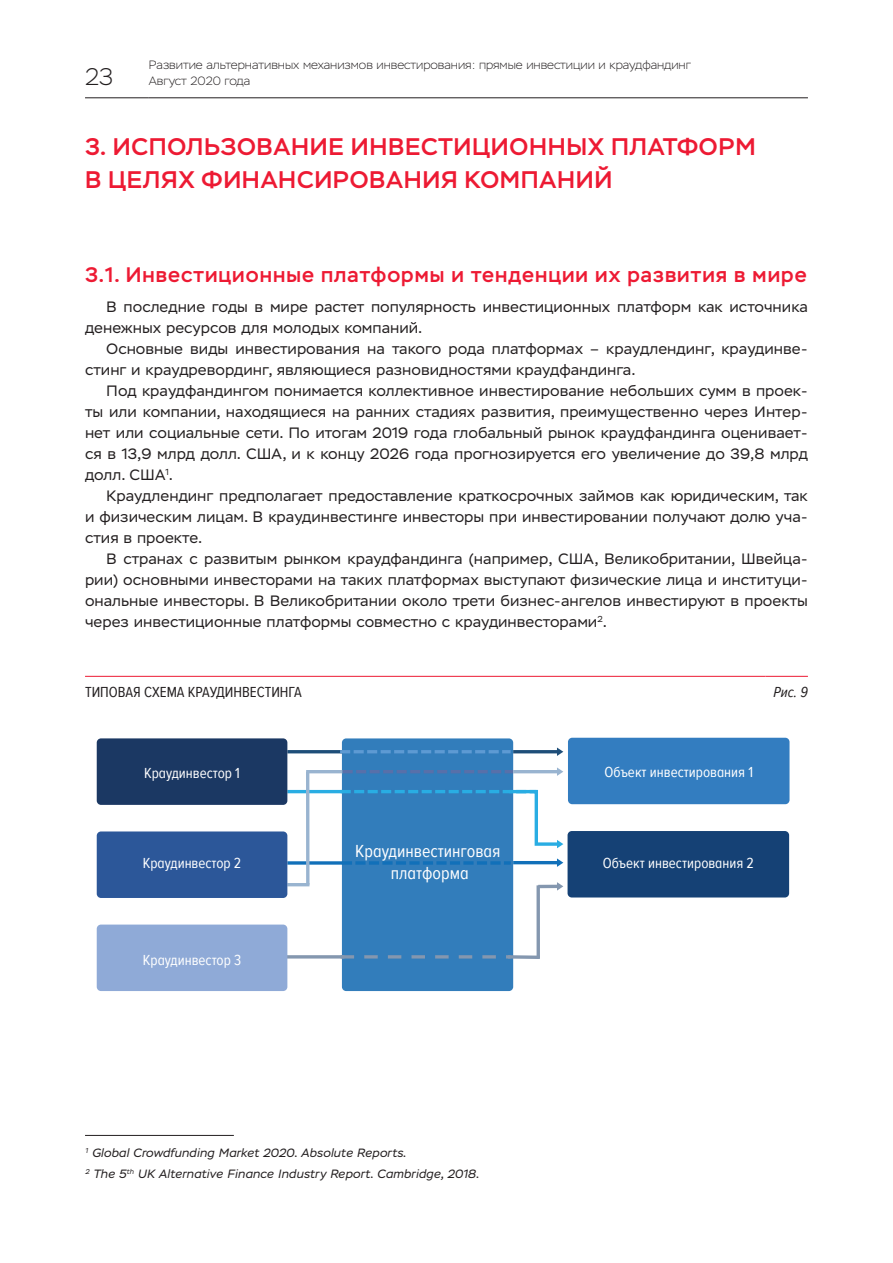
<style>
.page{position:relative;width:893px;height:1263px;background:#fff}
.page>*{position:absolute;margin:0;border:0;box-sizing:border-box;transform-origin:0 0}
.Глава{font:500 24px/33px "Stem";letter-spacing:.03em;color:#ed1a33}
.t1{font:200 24px "Stem";color:#231f20}
.Раздел{font:500 21px "Stem";letter-spacing:.05em;color:#ed1a33}
.t2{font:18px/21.6px "Proxima Nova A Cond";color:#fff;text-align:center}
.текст{font:15px/21px "Stem Text";color:#231f20;text-align:justify}
.t3{font:15px "Proxima Nova A Cond";color:#fff}
.Рисунки_Таблицы_заго{font:15px "Proxima Nova A Cond";color:#231f20}
.Рисунки_Таблицы{font:italic 15px "Proxima Nova A Cond";color:#231f20}
.Сноска{font:italic 12px "Stem Text";color:#231f20}
.t4{font:200 12px/16.5px "Stem";color:#231f20}
</style>
<div class="page">
<hr style="left:85px;top:98px;width:64px;height:1px;background:#231f20">
<hr style="left:149px;top:98px;width:659px;height:1px;background:#231f20">
<hr style="left:85px;top:1135px;width:149px;height:1px;background:#231f20">
<div style="left:342px;top:738px;width:171px;height:253px;background:#327dbb;border-radius:4px"></div>
<hr style="left:287px;top:750px;width:56px;height:3px;background:#1e4e79">
<svg style="left:340px;top:750px;width:171px;height:3px"></svg>
<hr style="left:513px;top:750px;width:45px;height:3px;background:#1e4e79">
<svg style="left:557px;top:747px;width:6px;height:9px"></svg>
<hr style="left:287px;top:790px;width:56px;height:3px;background:#29ade3">
<svg style="left:341px;top:788px;width:222px;height:60px"></svg>
<svg style="left:287px;top:861px;width:55px;height:4px"></svg>
<svg style="left:342px;top:861px;width:169px;height:4px"></svg>
<hr style="left:513px;top:861px;width:45px;height:3px;background:#1170b9">
<svg style="left:557px;top:858px;width:6px;height:9px"></svg>
<hr style="left:287px;top:883px;width:22px;height:3px;background:#99b4d0">
<hr style="left:306px;top:772px;width:3px;height:113px;background:#99b4d0">
<hr style="left:306px;top:770px;width:37px;height:3px;background:#99b4d0">
<svg style="left:343px;top:770px;width:170px;height:3px"></svg>
<hr style="left:513px;top:770px;width:45px;height:3px;background:#99b4d0">
<svg style="left:557px;top:767px;width:6px;height:9px"></svg>
<hr style="left:284px;top:955px;width:60px;height:3px;background:#8497af">
<svg style="left:344px;top:955px;width:164px;height:3px"></svg>
<svg style="left:508px;top:955px;width:32px;height:4px"></svg>
<svg style="left:536px;top:885px;width:4px;height:73px"></svg>
<hr style="left:538px;top:885px;width:20px;height:3px;background:#8497af">
<svg style="left:557px;top:882px;width:6px;height:8px"></svg>
<div style="left:97px;top:738px;width:190px;height:67px;background:#1b3863;border-radius:4px"></div>
<div style="left:97px;top:831px;width:190px;height:67px;background:#2c5799;border-radius:4px"></div>
<div style="left:97px;top:924px;width:190px;height:67px;background:#8faad7;border-radius:4px"></div>
<div style="left:568px;top:831px;width:221px;height:66px;background:#154175;border-radius:4px"></div>
<div style="left:568px;top:738px;width:221px;height:66px;background:#337dc0;border-radius:4px"></div>
<hr style="left:85px;top:676px;width:680px;height:1px;background:#ed1a33">
<hr style="left:765px;top:676px;width:43px;height:1px;background:#ed1a33">
<h1 class="t1" style="left:85px;top:63px;width:30px">23</h1>
<p class="t4" style="left:149px;top:56px;width:544px">Развитие альтернативных механизмов инвестирования: прямые инвестиции и краудфандинг<br>Август 2020 года</p>
<p class="Глава" style="left:85px;top:130px;width:672px">3. ИСПОЛЬЗОВАНИЕ ИНВЕСТИЦИОННЫХ ПЛАТФОРМ<br>В ЦЕЛЯХ ФИНАНСИРОВАНИЯ КОМПАНИЙ</p>
<p class="Раздел" style="left:85px;top:262px;width:723px">3.1. Инвестиционные платформы и тенденции их развития в мире</p>
<p class="текст" style="left:85px;top:296px;width:724px;text-indent:21px">В последние годы в мире растет популярность инвестиционных платформ как источника денежных ресурсов для молодых компаний.</p>
<p class="текст" style="left:85px;top:338px;width:724px;text-indent:21px">Основные виды инвестирования на такого рода платформах – краудлендинг, краудинве&shy;стинг и краудревординг, являющиеся разновидностями краудфандинга.</p>
<p class="текст" style="left:85px;top:380px;width:724px;text-indent:21px">Под краудфандингом понимается коллективное инвестирование небольших сумм в проек&shy;ты или компании, находящиеся на ранних стадиях развития, преимущественно через Интер&shy;нет или социальные сети. По итогам 2019 года глобальный рынок краудфандинга оценивает&shy;ся в 13,9 млрд долл. США, и к концу 2026 года прогнозируется его увеличение до 39,8 млрд долл. США<sup>1</sup>.</p>
<p class="текст" style="left:85px;top:485px;width:724px;text-indent:21px">Краудлендинг предполагает предоставление краткосрочных займов как юридическим, так и физическим лицам. В краудинвестинге инвесторы при инвестировании получают долю уча&shy;стия в проекте.</p>
<p class="текст" style="left:85px;top:548px;width:724px;text-indent:21px">В странах с развитым рынком краудфандинга (например, США, Великобритании, Швейца&shy;рии) основными инвесторами на таких платформах выступают физические лица и институци&shy;ональные инвесторы. В Великобритании около трети бизнес-ангелов инвестируют в проекты через инвестиционные платформы совместно с краудинвесторами<sup>2</sup>.</p>
<p class="Рисунки_Таблицы_заго" style="left:85px;top:680px;width:218px">ТИПОВАЯ СХЕМА КРАУДИНВЕСТИНГА</p>
<p class="Рисунки_Таблицы" style="left:773px;top:680px;width:36px">Рис. 9</p>
<p class="t3" style="left:144px;top:762px;width:97px">Краудинвестор 1</p>
<p class="t3" style="left:604px;top:761px;width:150px">Объект инвестирования 1</p>
<p class="t2" style="left:355px;top:839px;width:147px">Краудинвестинговая платформа</p>
<p class="t3" style="left:143px;top:852px;width:100px">Краудинвестор 2</p>
<p class="t3" style="left:603px;top:852px;width:153px">Объект инвестирования 2</p>
<p class="t3" style="left:143px;top:949px;width:100px">Краудинвестор 3</p>
<p class="Сноска" style="left:85px;top:1145px;width:323px"><sup>1</sup> Global Crowdfunding Market 2020. Absolute Reports.</p>
<p class="Сноска" style="left:85px;top:1167px;width:395px"><sup>2</sup> The 5<sup>th</sup> UK Alternative Finance Industry Report. Cambridge, 2018.</p>
</div>
